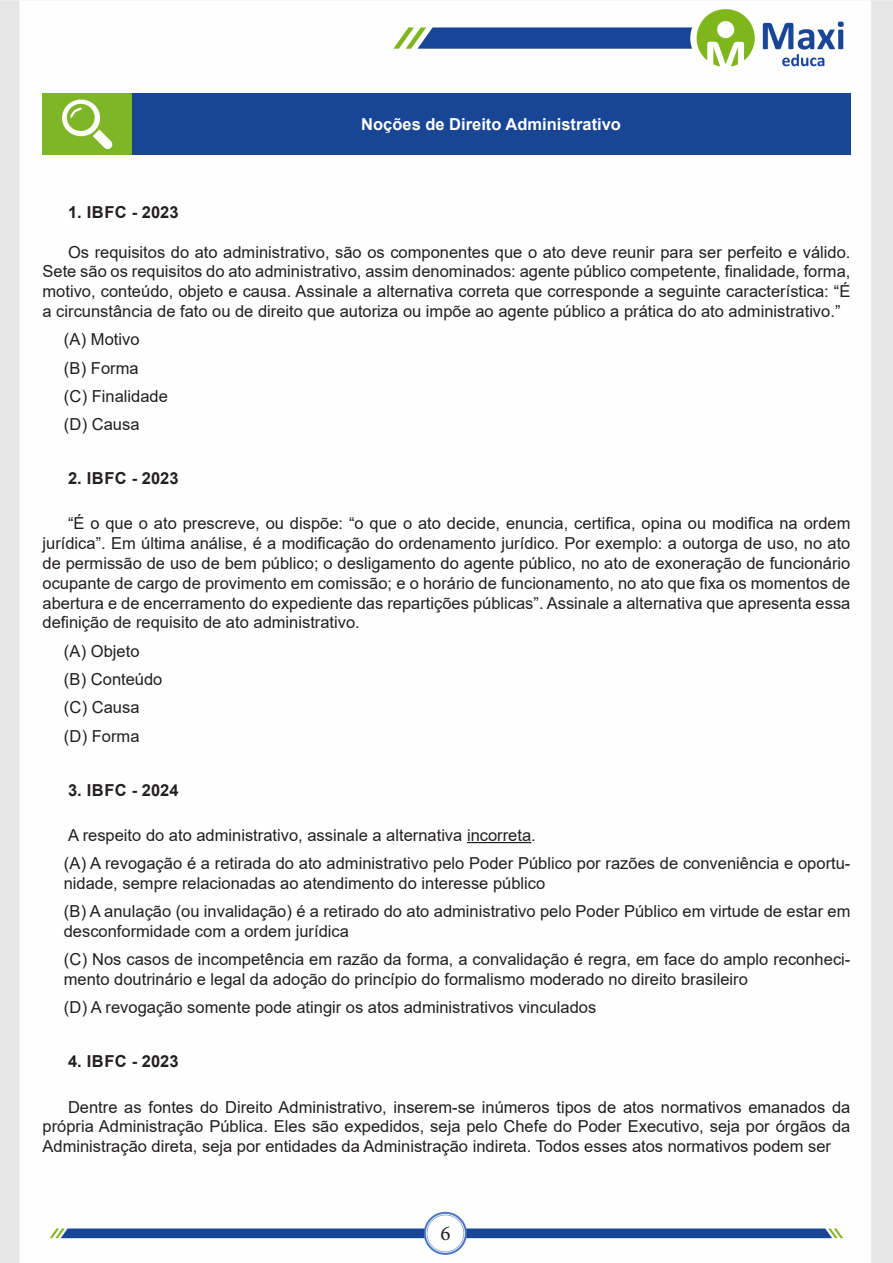
<style>
.page{position:relative;width:893px;height:1263px;background:#fff}
.page>*{position:absolute;margin:0;border:0;box-sizing:border-box;transform-origin:0 0}
.t1{font:21px "Minion Pro";color:#231f20}
.TEXTO_BASE{font:16.5px/19.8px "Arial";color:#231f20;text-align:justify}
.ALTERNATIVAS{font:16.5px/19.8px "Arial";color:#231f20}
.TEXTO_BASE-2{font:700 16.5px "Arial";letter-spacing:.02em;color:#231f20}
.Titulo_de_Caixa{font:700 16.5px "Arial";color:#fff}
</style>
<div class="page">
<img style="left:0;top:0;width:893px;height:1263px">
<hr style="left:467px;top:842px;width:64px;height:1px;background:#231f20">
<div style="left:43px;top:94px;width:89px;height:61px;background:#7fb628"></div>
<div style="left:132px;top:94px;width:718px;height:61px;background:#184695"></div>
<svg style="left:62px;top:100px;width:51px;height:49px"></svg>
<p class="Titulo_de_Caixa" style="left:361px;top:113px;width:261px">Noções de Direito Administrativo</p>
<p class="TEXTO_BASE-2" style="left:68px;top:201px;width:112px">1. IBFC - 2023</p>
<p class="TEXTO_BASE" style="left:43px;top:242px;width:809px;text-indent:26px">Os requisitos do ato administrativo, são os componentes que o ato deve reunir para ser perfeito e válido.<br>Sete são os requisitos do ato administrativo, assim denominados: agente público competente, finalidade, forma, motivo, conteúdo, objeto e causa. Assinale a alternativa correta que corresponde a seguinte característica: “É a circunstância de fato ou de direito que autoriza ou impõe ao agente público a prática do ato administrativo.”</p>
<p class="ALTERNATIVAS" style="left:64px;top:330px;width:77px">(A) Motivo</p>
<p class="ALTERNATIVAS" style="left:64px;top:358px;width:76px">(B) Forma</p>
<p class="ALTERNATIVAS" style="left:64px;top:386px;width:106px">(C) Finalidade</p>
<p class="ALTERNATIVAS" style="left:64px;top:414px;width:77px">(D) Causa</p>
<p class="TEXTO_BASE-2" style="left:68px;top:467px;width:112px">2. IBFC - 2023</p>
<p class="TEXTO_BASE" style="left:43px;top:514px;width:809px;text-indent:26px">“É o que o ato prescreve, ou dispõe: “o que o ato decide, enuncia, certifica, opina ou modifica na ordem jurídica”. Em última análise, é a modificação do ordenamento jurídico. Por exemplo: a outorga de uso, no ato de permissão de uso de bem público; o desligamento do agente público, no ato de exoneração de funcionário ocupante de cargo de provimento em comissão; e o horário de funcionamento, no ato que fixa os momentos de abertura e de encerramento do expediente das repartições públicas”. Assinale a alternativa que apresenta essa definição de requisito de ato administrativo.</p>
<p class="ALTERNATIVAS" style="left:64px;top:641px;width:77px">(A) Objeto</p>
<p class="ALTERNATIVAS" style="left:64px;top:669px;width:100px">(B) Conteúdo</p>
<p class="ALTERNATIVAS" style="left:64px;top:697px;width:77px">(C) Causa</p>
<p class="ALTERNATIVAS" style="left:64px;top:726px;width:77px">(D) Forma</p>
<p class="TEXTO_BASE-2" style="left:68px;top:778px;width:112px">3. IBFC - 2024</p>
<p class="TEXTO_BASE" style="left:68px;top:825px;width:469px">A respeito do ato administrativo, assinale a alternativa incorreta.</p>
<p class="ALTERNATIVAS" style="left:64px;top:853px;width:788px">(A) A revogação é a retirada do ato administrativo pelo Poder Público por razões de conveniência e oportu&shy;nidade, sempre relacionadas ao atendimento do interesse público</p>
<p class="ALTERNATIVAS" style="left:64px;top:901px;width:788px">(B) A anulação (ou invalidação) é a retirado do ato administrativo pelo Poder Público em virtude de estar em desconformidade com a ordem jurídica</p>
<p class="ALTERNATIVAS" style="left:64px;top:949px;width:788px">(C) Nos casos de incompetência em razão da forma, a convalidação é regra, em face do amplo reconheci&shy;mento doutrinário e legal da adoção do princípio do formalismo moderado no direito brasileiro</p>
<p class="ALTERNATIVAS" style="left:64px;top:998px;width:534px">(D) A revogação somente pode atingir os atos administrativos vinculados</p>
<p class="TEXTO_BASE-2" style="left:68px;top:1050px;width:112px">4. IBFC - 2023</p>
<p class="TEXTO_BASE" style="left:43px;top:1097px;width:809px;text-indent:26px">Dentre as fontes do Direito Administrativo, inserem-se inúmeros tipos de atos normativos emanados da própria Administração Pública. Eles são expedidos, seja pelo Chefe do Poder Executivo, seja por órgãos da Administração direta, seja por entidades da Administração indireta. Todos esses atos normativos podem ser</p>
<p class="t1" style="left:440px;top:1219px;width:12px">6</p>
</div>
